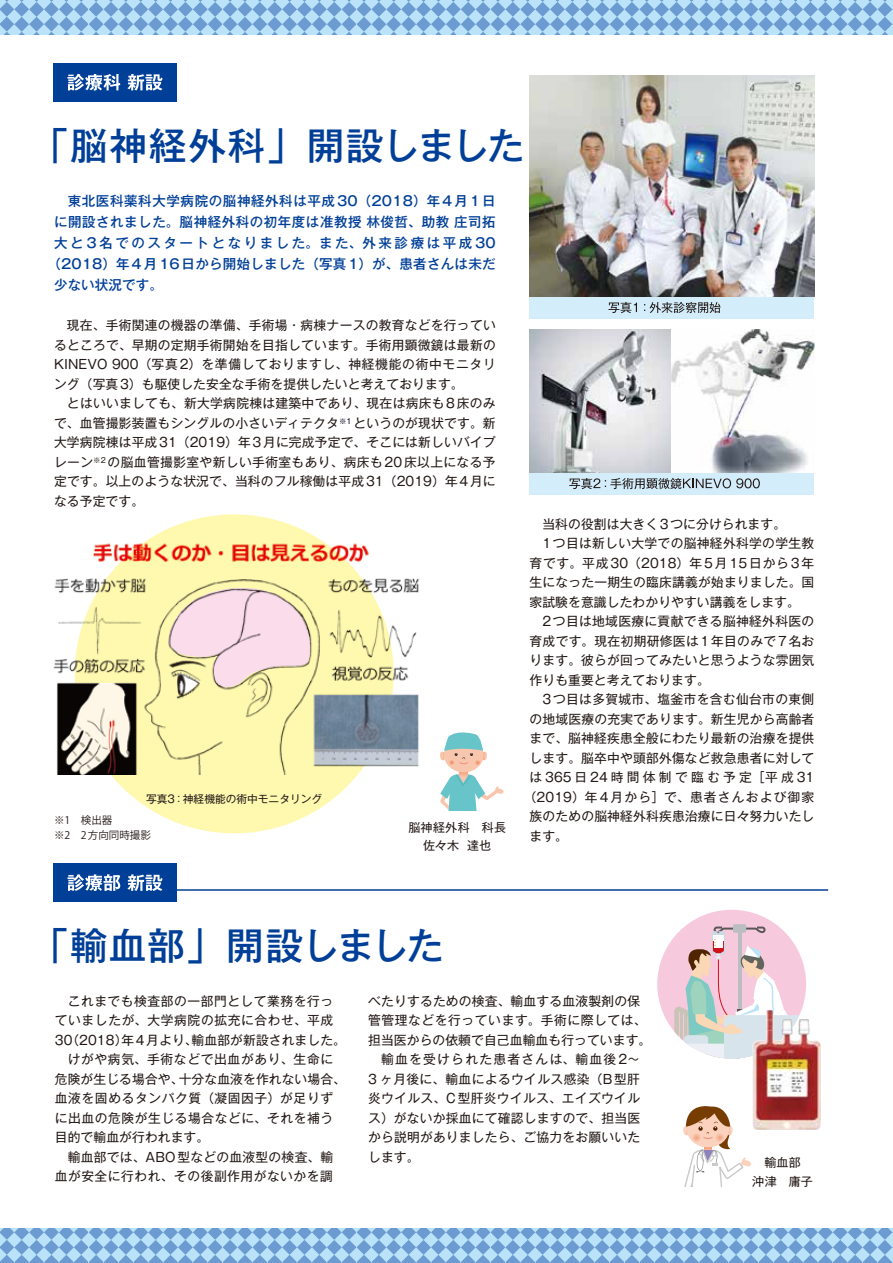
<style>
.page{position:relative;width:893px;height:1263px;background:#fff}
.page>*{position:absolute;margin:0;border:0;box-sizing:border-box;transform-origin:0 0}
.t1{font:500 37.5px "Gothic MB101 Pro";letter-spacing:.05em;color:#003f98}
.t2{font:500 37.5px "Gothic MB101 Pro";letter-spacing:-.04em;color:#003f98}
.t3{font:500 13.5px "Gothic MB101 Pro";letter-spacing:.04em;color:#003f98}
.t4{font:500 13.5px "Gothic MB101 Pro";letter-spacing:.02em;color:#003f98}
.t5{font:500 13.5px "Gothic MB101 Pro";letter-spacing:.19em;color:#003f98}
.t6{font:500 13.5px "Gothic MB101 Pro";letter-spacing:.01em;color:#003f98}
.t7{font:12.75px/19.5px "Gothic MB101 Pro";letter-spacing:.02em;color:#221815;text-align:justify}
.t8{font:12.75px/19.5px "Gothic MB101 Pro";letter-spacing:.045em;color:#221815}
.t9{font:12.75px "Gothic MB101 Pro";letter-spacing:.06em;color:#221815}
.t10{font:12.75px "Gothic MB101 Pro";letter-spacing:.095em;color:#221815}
.t11{font:12.75px "Gothic MB101 Pro";letter-spacing:.245em;color:#221815}
.t12{font:12px/19.5px "Gothic MB101 Pro";letter-spacing:.02em;color:#221815;text-align:center}
.t13{font:10.65px "Gothic MB101 Pro";color:#221815}
.t14{font:10.5px/15px "Koz Go Pr 6 N";color:#221815}
</style>
<div class="page">
<div style="left:53px;top:63px;width:124px;height:38px;background:#003f98"></div>
<div style="left:53px;top:864px;width:124px;height:38px;background:#003f98"></div>
<svg style="left:0;top:0;width:893px;height:34px;background:#96c2e7"></svg>
<svg style="left:0;top:1229px;width:893px;height:34px;background:#90bce3"></svg>
<div style="left:75px;top:514px;width:319px;height:319px;background:#fff9b0;border-radius:50%"></div>
<div style="left:529px;top:297px;width:285px;height:21px;background:#d3edfb"></div>
<div style="left:529px;top:473px;width:285px;height:21px;background:#d3edfb"></div>
<hr style="left:59px;top:889px;width:769px;height:2px;background:#003f98">
<div style="left:657px;top:910px;width:149px;height:149px;background:#f7c9dd;border-radius:50%"></div>
<div style="left:733px;top:924px;width:13px;height:9px;background:#babec1;border-radius:2px"></div>
<svg style="left:674px;top:926px;width:132px;height:133px"></svg>
<img style="left:529px;top:330px;width:285px;height:143px">
<img style="left:53px;top:540px;width:366px;height:234px">
<img style="left:529px;top:76px;width:285px;height:221px">
<svg style="left:440px;top:732px;width:64px;height:79px"></svg>
<svg style="left:683px;top:1106px;width:68px;height:80px"></svg>
<img style="left:752px;top:1010px;width:69px;height:120px">
<svg style="left:67px;top:74px;width:53px;height:17px"></svg>
<svg style="left:127px;top:74px;width:36px;height:17px"></svg>
<svg style="left:67px;top:874px;width:53px;height:17px"></svg>
<svg style="left:127px;top:874px;width:36px;height:17px"></svg>
<svg style="left:608px;top:302px;width:29px;height:11px"></svg>
<svg style="left:644px;top:302px;width:77px;height:11px"></svg>
<svg style="left:569px;top:478px;width:191px;height:11px"></svg>
<h1 class="t1" style="left:31px;top:114px;width:495px">「脳神経外科」開設しました</h1>
<p class="t3" style="left:54px;top:190px;width:443px">　東北医科薬科大学病院の脳神経外科は平成30（2018）年4月1日</p>
<p class="t3" style="left:54px;top:211px;width:443px">に開設されました。脳神経外科の初年度は准教授林俊哲、助教庄司拓</p>
<p class="t5" style="left:54px;top:232px;width:443px">大と3名でのスタートとなりました。また、外来診療は平成30</p>
<p class="t4" style="left:47px;top:253px;width:450px">（2018）年4月16日から開始しました（写真1）が、患者さんは未だ</p>
<p class="t6" style="left:54px;top:274px;width:110px">少ない状況です。</p>
<p class="t7" style="left:54px;top:314px;width:443px">　現在、手術関連の機器の準備、手術場・病棟ナースの教育などを行っているところで、早期の定期手術開始を目指しています。手術用顕微鏡は最新のKINEVO 900（写真2）を準備しておりますし、神経機能の術中モニタリング（写真3）も駆使した安全な手術を提供したいと考えております。</p>
<p class="t7" style="left:54px;top:392px;width:443px;text-indent:13px">とはいいましても、新大学病院棟は建築中であり、現在は病床も8床のみで、血管撮影装置もシングルの小さいディテクタ<sup>※1</sup> というのが現状です。新大学病院棟は平成31（2019）年3月に完成予定で、そこには新しいバイプレーン<sup>※2</sup> の脳血管撮影室や新しい手術室もあり、病床も20床以上になる予定です。以上のような状況で、当科のフル稼働は平成31（2019）年4月になる予定です。</p>
<p class="t13" style="left:146px;top:790px;width:178px">写真3：神経機能の術中モニタリング</p>
<p class="t14" style="left:54px;top:813px;width:98px">※1　検出器<br>※2　2方向同時撮影</p>
<p class="t12" style="left:408px;top:816px;width:99px;line-height:18px">脳神経外科　科長佐々木 達也</p>
<p class="t7" style="left:529px;top:513px;width:258px">　当科の役割は大きく3つに分けられます。</p>
<p class="t7" style="left:529px;top:532px;width:286px">　1つ目は新しい大学での脳神経外科学の学生教</p>
<p class="t9" style="left:529px;top:552px;width:286px">育です。平成30（2018）年5月15日から3年</p>
<p class="t7" style="left:530px;top:571px;width:286px">生になった一期生の臨床講義が始まりました。国</p>
<p class="t7" style="left:530px;top:591px;width:272px">家試験を意識したわかりやすい講義をします。</p>
<p class="t7" style="left:530px;top:610px;width:286px">　2つ目は地域医療に貢献できる脳神経外科医の</p>
<p class="t7" style="left:530px;top:630px;width:286px">育成です。現在初期研修医は1年目のみで7名お</p>
<p class="t7" style="left:530px;top:649px;width:286px">ります。彼らが回ってみたいと思うような雰囲気</p>
<p class="t7" style="left:530px;top:669px;width:182px">作りも重要と考えております。</p>
<p class="t7" style="left:530px;top:688px;width:286px">　3つ目は多賀城市、塩釜市を含む仙台市の東側</p>
<p class="t7" style="left:530px;top:707px;width:286px">の地域医療の充実であります。新生児から高齢者</p>
<p class="t7" style="left:530px;top:727px;width:286px">まで、脳神経疾患全般にわたり最新の治療を提供</p>
<p class="t7" style="left:530px;top:746px;width:286px">します。脳卒中や頭部外傷など救急患者に対して</p>
<p class="t11" style="left:530px;top:767px;width:286px">は365日24時間体制で臨む予定［平成31</p>
<p class="t10" style="left:524px;top:786px;width:292px">（2019）年4月から］で、患者さんおよび御家</p>
<p class="t7" style="left:530px;top:805px;width:286px">族のための脳神経外科疾患治療に日々努力いたし</p>
<p class="t7" style="left:530px;top:824px;width:40px">ます。</p>
<h1 class="t2" style="left:31px;top:915px;width:415px">「輸血部」開設しました</h1>
<p class="t7" style="left:368px;top:990px;width:285px;text-align:left">べたりするための検査、輸血する血液製剤の保管管理などを行っています。手術に際しては、担当医からの依頼で自己血輸血も行っています。　輸血を受けられた患者さんは、輸血後2～<br>3 ヶ月後に、輸血によるウイルス感染（B型肝炎ウイルス、C型肝炎ウイルス、エイズウイルス）がないか採血にて確認しますので、担当医から説明がありましたら、ご協力をお願いいたします。</p>
<p class="t8" style="left:55px;top:989px;width:293px">　これまでも検査部の一部門として業務を行っていましたが、大学病院の拡充に合わせ、平成<br>30（2018）年4月より、輸血部が新設されました。　けがや病気、手術などで出血があり、生命に危険が生じる場合や、十分な血液を作れない場合、血液を固めるタンパク質（凝固因子）が足りずに出血の危険が生じる場合などに、それを補う目的で輸血が行われます。<br>　輸血部では、ABO型などの血液型の検査、輸血が安全に行われ、その後副作用がないかを調</p>
<p class="t12" style="left:752px;top:1151px;width:62px">輸血部<br>沖津　庸子</p>
</div>
